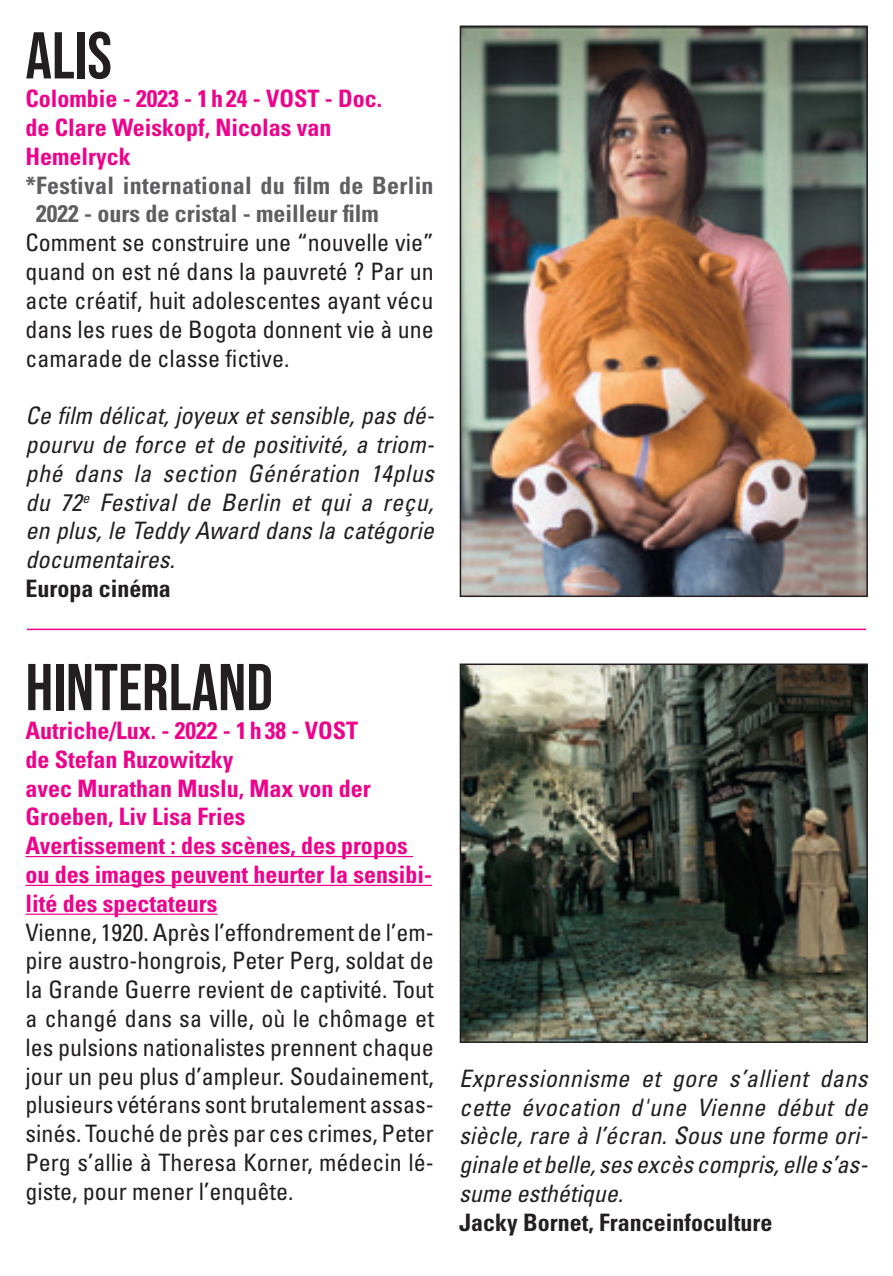
<style>
.page{position:relative;width:893px;height:1276px;background:#fff}
.page>*{position:absolute;margin:0;border:0;box-sizing:border-box;transform-origin:0 0}
.t1{font:66px "Bebas Neue";color:#231f20}
.t2{font:condensed 24px/28.8px "Univers";color:#231f20;text-align:justify}
.t3{font:italic condensed 24px/28.8px "Univers";color:#231f20;text-align:justify}
.t4{font:700 condensed 24px/28.8px "Univers";color:#ed028c}
.t5{font:700 condensed 24px/28.8px "Univers";letter-spacing:.01em;color:#5f5f62}
.t6{font:700 condensed 24px "Univers";color:#231f20}
</style>
<div class="page">
<img style="left:463px;top:29px;width:402px;height:565px">
<div style="left:460px;top:26px;width:408px;height:571px;border:2px solid #231f20"></div>
<img style="left:463px;top:666px;width:402px;height:374px">
<div style="left:460px;top:663px;width:408px;height:380px;border:2px solid #231f20"></div>
<hr style="left:26px;top:856px;width:387px;height:1px;background:#ed028c">
<hr style="left:26px;top:885px;width:406px;height:1px;background:#ed028c">
<hr style="left:26px;top:913px;width:191px;height:2px;background:#ed028c">
<hr style="left:27px;top:628px;width:839px;height:2px;background:#ed028c">
<p class="t1" style="left:26px;top:18px;width:88px">ALIS</p>
<p class="t4" style="left:26px;top:84px;width:358px">Colombie - 2023 - 1h24 - VOST - Doc.</p>
<p class="t4" style="left:26px;top:113px;width:308px">de Clare Weiskopf, Nicolas van<br>Hemelryck</p>
<p class="t5" style="left:36px;top:171px;width:399px;text-indent:-11px">*Festival international du film de Berlin<br>2022 - ours de cristal - meilleur film</p>
<p class="t2" style="left:26px;top:228px;width:410px">Comment se construire une “nouvelle vie” quand on est né dans la pauvreté ? Par un acte créatif, huit adolescentes ayant vécu dans les rues de Bogota donnent vie à une camarade de classe fictive.</p>
<p class="t3" style="left:26px;top:401px;width:410px">Ce film délicat, joyeux et sensible, pas dé&shy;pourvu de force et de positivité, a triom&shy;phé dans la section Génération 14plus du 72<sup>e</sup> Festival de Berlin et qui a reçu, en plus, le Teddy Award dans la catégorie documentaires.</p>
<p class="t6" style="left:26px;top:574px;width:147px">Europa cinéma</p>
<p class="t1" style="left:26px;top:650px;width:249px">HINTERLAND</p>
<p class="t4" style="left:26px;top:716px;width:334px">Autriche/Lux. - 2022 - 1h38 - VOST</p>
<p class="t4" style="left:26px;top:744px;width:210px">de Stefan Ruzowitzky</p>
<p class="t4" style="left:26px;top:773px;width:347px">avec Murathan Muslu, Max von der<br>Groeben, Liv Lisa Fries</p>
<p class="t4" style="left:26px;top:831px;width:408px">Avertissement : des scènes, des propos ou des images peuvent heurter la sensibi&shy;lité des spectateurs</p>
<p class="t2" style="left:26px;top:917px;width:410px">Vienne, 1920. Après l’effondrement de l’em&shy;pire austro-hongrois, Peter Perg, soldat de la Grande Guerre revient de captivité. Tout a changé dans sa ville, où le chômage et les pulsions nationalistes prennent chaque jour un peu plus d’ampleur. Soudainement, plusieurs vétérans sont brutalement assas&shy;sinés. Touché de près par ces crimes, Peter Perg s’allie à Theresa Korner, médecin lé&shy;giste, pour mener l’enquête.</p>
<p class="t3" style="left:459px;top:1063px;width:410px">Expressionnisme et gore s’allient dans cette évocation d'une Vienne début de siècle, rare à l’écran. Sous une forme ori&shy;ginale et belle, ses excès compris, elle s’as&shy;sume esthétique.</p>
<p class="t6" style="left:459px;top:1207px;width:315px">Jacky Bornet, Franceinfoculture</p>
</div>
